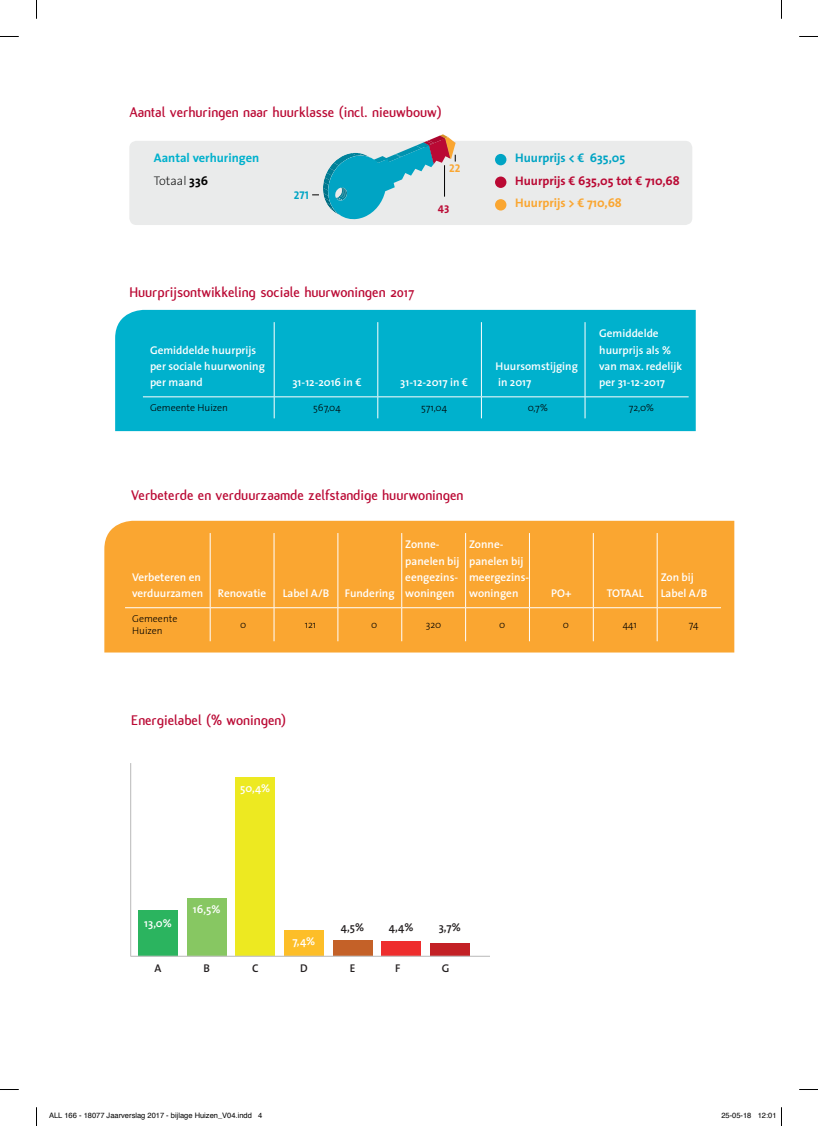
<style>
.page{position:relative;width:818px;height:1126px;background:#fff}
.page>*{position:absolute;margin:0;border:0;box-sizing:border-box;transform-origin:0 0}
.t1{font:700 15px "Flux";color:#ba0934}
.t2{font:700 12.5px/22.5px "The Sans";color:#00b1cd}
.t3{font:700 12.5px "The Sans";color:#ba0934}
.t4{font:700 12.5px "The Sans";color:#00a4c4}
.t5{font:700 12.5px "The Sans";color:#faa631}
.t6{font:600 11.25px/16.2px "The Sans";color:#fff}
.t7{font:600 11.25px "The Sans";color:#231f20}
.t8{font:11.25px "The Sans Bold Caps";color:#00a4c4}
.t9{font:11.25px "The Sans Bold Caps";color:#ba0934}
.t10{font:11.25px "The Sans Bold Caps";color:#faa631}
.t11{font:300 10px/12px "The Sans";color:#000}
.t12{font:7.5px "Helvetica";color:#000}
.s1{font-weight:200;color:#000}
.s2{color:#000}
</style>
<div class="page">
<div style="left:104px;top:520px;width:629px;height:132px;background:#faa631"></div>
<hr style="left:125px;top:607px;width:85px;height:1px;background:#fff">
<hr style="left:210px;top:607px;width:64px;height:1px;background:#fff">
<hr style="left:274px;top:607px;width:64px;height:1px;background:#fff">
<hr style="left:338px;top:607px;width:63px;height:1px;background:#fff">
<hr style="left:401px;top:607px;width:64px;height:1px;background:#fff">
<hr style="left:465px;top:607px;width:64px;height:1px;background:#fff">
<hr style="left:529px;top:607px;width:64px;height:1px;background:#fff">
<hr style="left:593px;top:607px;width:63px;height:1px;background:#fff">
<hr style="left:656px;top:607px;width:64px;height:1px;background:#fff">
<hr style="left:210px;top:533px;width:1px;height:74px;background:#fff">
<hr style="left:273px;top:533px;width:1px;height:74px;background:#fff">
<hr style="left:337px;top:533px;width:1px;height:74px;background:#fff">
<hr style="left:401px;top:533px;width:1px;height:74px;background:#fff">
<hr style="left:465px;top:533px;width:1px;height:74px;background:#fff">
<hr style="left:529px;top:533px;width:1px;height:74px;background:#fff">
<hr style="left:592px;top:533px;width:1px;height:74px;background:#fff">
<hr style="left:656px;top:533px;width:1px;height:74px;background:#fff">
<hr style="left:210px;top:608px;width:1px;height:33px;background:#fff">
<hr style="left:273px;top:608px;width:1px;height:33px;background:#fff">
<hr style="left:337px;top:608px;width:1px;height:33px;background:#fff">
<hr style="left:401px;top:608px;width:1px;height:33px;background:#fff">
<hr style="left:465px;top:608px;width:1px;height:33px;background:#fff">
<hr style="left:529px;top:608px;width:1px;height:33px;background:#fff">
<hr style="left:592px;top:608px;width:1px;height:33px;background:#fff">
<hr style="left:656px;top:608px;width:1px;height:33px;background:#fff">
<div style="left:115px;top:310px;width:580px;height:121px;background:#00b1cd"></div>
<hr style="left:143px;top:396px;width:131px;height:1px;background:#fff">
<hr style="left:274px;top:396px;width:103px;height:1px;background:#fff">
<hr style="left:377px;top:396px;width:104px;height:1px;background:#fff">
<hr style="left:481px;top:396px;width:103px;height:1px;background:#fff">
<hr style="left:584px;top:396px;width:104px;height:1px;background:#fff">
<hr style="left:274px;top:322px;width:1px;height:74px;background:#fff">
<hr style="left:377px;top:322px;width:1px;height:74px;background:#fff">
<hr style="left:481px;top:322px;width:1px;height:74px;background:#fff">
<hr style="left:584px;top:322px;width:1px;height:74px;background:#fff">
<svg style="left:274px;top:397px;width:1px;height:21px"></svg>
<svg style="left:377px;top:397px;width:1px;height:21px"></svg>
<svg style="left:481px;top:397px;width:1px;height:21px"></svg>
<svg style="left:584px;top:397px;width:1px;height:21px"></svg>
<div style="left:138px;top:910px;width:40px;height:46px;background:#2bb45f"></div>
<div style="left:235px;top:777px;width:40px;height:179px;background:#ede921"></div>
<div style="left:332px;top:940px;width:40px;height:16px;background:#c46128"></div>
<div style="left:187px;top:897px;width:39px;height:59px;background:#87c762"></div>
<div style="left:284px;top:930px;width:39px;height:26px;background:#fdbe28"></div>
<div style="left:381px;top:940px;width:39px;height:16px;background:#ee2d2d"></div>
<div style="left:429px;top:943px;width:40px;height:13px;background:#c32025"></div>
<hr style="left:130px;top:955px;width:359px;height:1px;background:#c6c6c6">
<hr style="left:130px;top:763px;width:1px;height:193px;background:#c6c6c6">
<div style="left:129px;top:141px;width:563px;height:84px;background:#e5e6e6;border-radius:7px"></div>
<div style="left:494px;top:154px;width:12px;height:11px;background:#00a4c4;border-radius:50%"></div>
<svg style="left:494px;top:176px;width:12px;height:12px"></svg>
<div style="left:494px;top:199px;width:12px;height:11px;background:#faa631;border-radius:50%"></div>
<svg style="left:312px;top:134px;width:144px;height:86px"></svg>
<svg style="left:0;top:36px;width:19px;height:1px"></svg>
<svg style="left:799px;top:36px;width:18px;height:1px"></svg>
<svg style="left:0;top:1089px;width:19px;height:1px"></svg>
<svg style="left:799px;top:1089px;width:18px;height:1px"></svg>
<svg style="left:36px;top:0;width:1px;height:19px"></svg>
<svg style="left:36px;top:1107px;width:1px;height:18px"></svg>
<h1 class="t1" style="left:129px;top:104px;width:314px">Aantal verhuringen naar huurklasse (incl. nieuwbouw)</h1>
<p class="t2" style="left:154px;top:146px;width:107px">Aantal verhuringen<br><span class="s1">Totaal</span> <span class="s2">336</span></p>
<p class="t8" style="left:293px;top:186px;width:17px">271</p>
<p class="t10" style="left:448px;top:158px;width:13px">22</p>
<p class="t9" style="left:437px;top:199px;width:13px">43</p>
<p class="t4" style="left:515px;top:147px;width:112px">Huurprijs &lt; € 635,05</p>
<p class="t3" style="left:515px;top:170px;width:166px">Huurprijs € 635,05 tot € 710,68</p>
<p class="t5" style="left:515px;top:192px;width:108px">Huurprijs &gt; € 710,68</p>
<h1 class="t1" style="left:129px;top:284px;width:286px">Huurprijsontwikkeling sociale huurwoningen 2017</h1>
<p class="t6" style="left:150px;top:341px;width:116px">Gemiddelde huurprijs per sociale huurwoning per maand</p>
<p class="t6" style="left:292px;top:374px;width:71px">31-12-2016 in €</p>
<p class="t6" style="left:400px;top:374px;width:69px">31-12-2017 in €</p>
<p class="t6" style="left:495px;top:357px;width:84px">Huursomstijging in 2017</p>
<p class="t6" style="left:599px;top:325px;width:84px">Gemiddelde huurprijs als % van max. redelijk per 31-12-2017</p>
<p class="t11" style="left:150px;top:401px;width:79px">Gemeente Huizen</p>
<p class="t11" style="left:313px;top:401px;width:29px">567,04</p>
<p class="t11" style="left:421px;top:401px;width:27px">571,04</p>
<p class="t11" style="left:527px;top:401px;width:22px">0,7%</p>
<p class="t11" style="left:628px;top:401px;width:27px">72,0%</p>
<h1 class="t1" style="left:131px;top:486px;width:333px">Verbeterde en verduurzaamde zelfstandige huurwoningen</h1>
<p class="t6" style="left:132px;top:568px;width:73px">Verbeteren en verduurzamen</p>
<p class="t6" style="left:218px;top:584px;width:50px">Renovatie</p>
<p class="t6" style="left:282px;top:584px;width:48px">Label A/B</p>
<p class="t6" style="left:345px;top:584px;width:51px">Fundering</p>
<p class="t6" style="left:405px;top:536px;width:56px">Zonne&shy;panelen bij eengezins&shy;woningen</p>
<p class="t6" style="left:469px;top:536px;width:61px">Zonne&shy;panelen bij meergezins&shy;woningen</p>
<p class="t6" style="left:551px;top:584px;width:22px">PO+</p>
<p class="t6" style="left:606px;top:584px;width:38px">TOTAAL</p>
<p class="t6" style="left:660px;top:568px;width:48px">Zon bij<br>Label A/B</p>
<p class="t11" style="left:132px;top:612px;width:47px">Gemeente<br>Huizen</p>
<p class="t11" style="left:240px;top:618px;width:8px">0</p>
<p class="t11" style="left:304px;top:618px;width:13px">121</p>
<p class="t11" style="left:371px;top:618px;width:8px">0</p>
<p class="t11" style="left:425px;top:618px;width:17px">320</p>
<p class="t11" style="left:498px;top:618px;width:8px">0</p>
<p class="t11" style="left:562px;top:618px;width:8px">0</p>
<p class="t11" style="left:622px;top:618px;width:16px">441</p>
<p class="t11" style="left:688px;top:618px;width:11px">74</p>
<h1 class="t1" style="left:131px;top:711px;width:156px">Energielabel (% woningen)</h1>
<p class="t6" style="left:240px;top:779px;width:31px">50,4%</p>
<p class="t6" style="left:144px;top:914px;width:29px">13,0%</p>
<p class="t6" style="left:193px;top:900px;width:29px">16,5%</p>
<p class="t6" style="left:292px;top:933px;width:24px">7,4%</p>
<p class="t7" style="left:340px;top:917px;width:25px">4,5%</p>
<p class="t7" style="left:388px;top:917px;width:26px">4,4%</p>
<p class="t7" style="left:438px;top:917px;width:24px">3,7%</p>
<p class="t7" style="left:154px;top:958px;width:8px">A</p>
<p class="t7" style="left:203px;top:958px;width:8px">B</p>
<p class="t7" style="left:252px;top:958px;width:8px">C</p>
<p class="t7" style="left:300px;top:958px;width:9px">D</p>
<p class="t7" style="left:349px;top:958px;width:7px">E</p>
<p class="t12" style="left:49px;top:1109px;width:215px">ALL 166 - 18077 Jaarverslag 2017 - bijlage Huizen_V04.indd 4</p>
<p class="t12" style="left:721px;top:1109px;width:57px">25-05-18 12:01</p>
</div>
